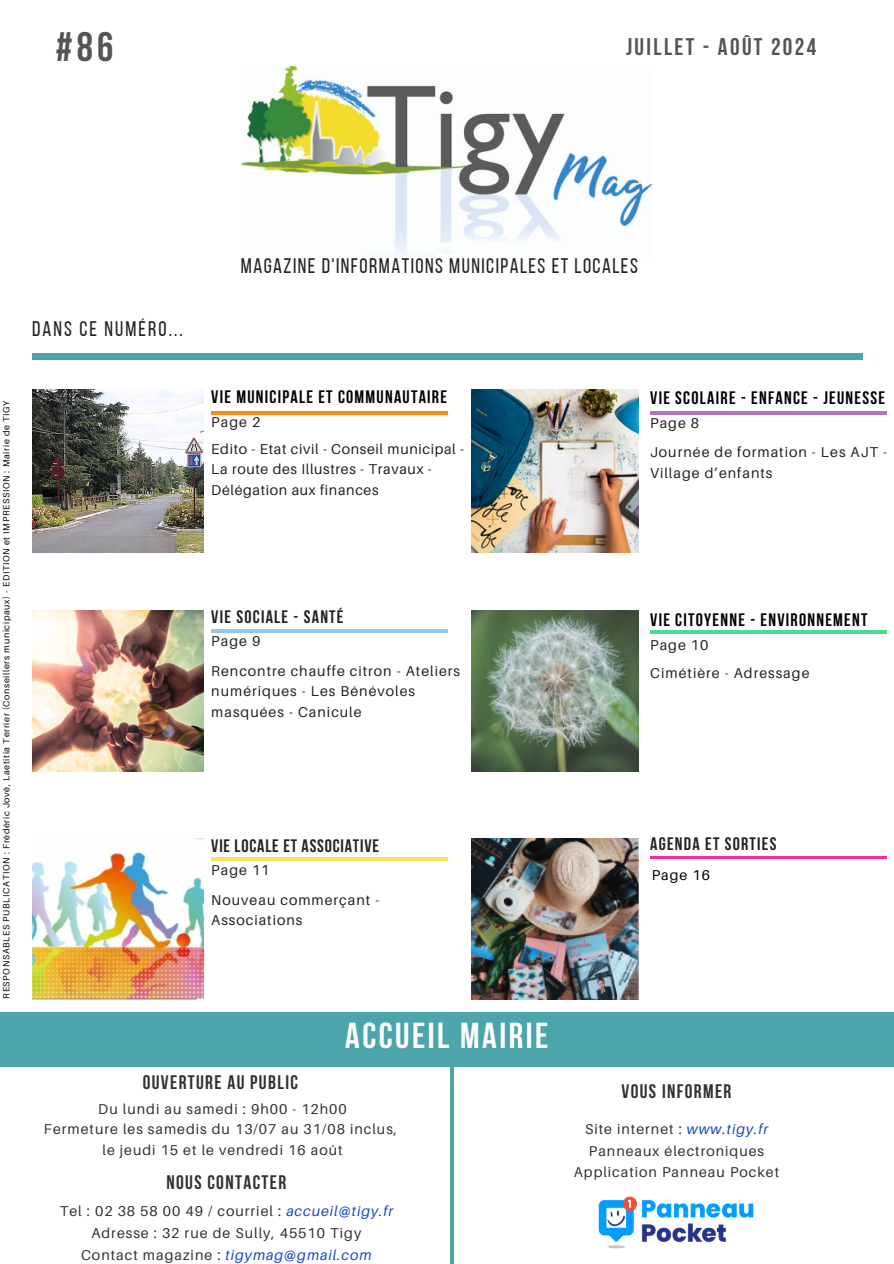
<style>
.page{position:relative;width:894px;height:1264px;background:#fff}
.page>*{position:absolute;margin:0;border:0;box-sizing:border-box;transform-origin:0 0}
.t1{font:700 40.95px "Bebas Neue";color:#545454}
.t2{font:700 36px "Bebas Neue";letter-spacing:.07em;color:#fff}
.t3{font:700 24px "Bebas Neue";letter-spacing:.1em;color:#545454}
.t4{font:21px "Bebas Neue";letter-spacing:.07em;color:#222}
.t5{font:21px "Bebas Neue";letter-spacing:.1em;color:#222}
.t6{font:700 19.5px "Bebas Neue";letter-spacing:.07em;color:#323131}
.t7{font:700 18px "Bebas Neue";letter-spacing:.07em;color:#000}
.t8{font:700 18px "Bebas Neue";letter-spacing:.07em;color:#222}
.t9{font:700 18px "Bebas Neue";letter-spacing:.045em;color:#222}
.t10{font:14.25px "Aileron";letter-spacing:.07em;color:#323131}
.t11{font:14.25px/20.5px "Aileron";letter-spacing:.07em;color:#222}
.t12{font:14.25px/20.5px "Aileron";letter-spacing:.045em;color:#222}
.t13{font:italic 14.25px "Aileron";letter-spacing:.07em;color:#1a44d4}
.t14{font:14.25px "Aileron";letter-spacing:.07em;color:#000}
.t15{font:9px "Aileron";letter-spacing:.07em;color:#000}
.s1{font-style:italic;color:#1a44d4}
.s2{font-style:normal;color:#323131}
</style>
<div class="page">
<img style="left:242px;top:66px;width:409px;height:190px">
<img style="left:32px;top:389px;width:171px;height:163px">
<img style="left:471px;top:389px;width:167px;height:163px">
<img style="left:471px;top:610px;width:167px;height:161px">
<img style="left:32px;top:838px;width:171px;height:161px">
<hr style="left:450px;top:1061px;width:3px;height:202px;background:#4ba5ab">
<div style="left:32px;top:353px;width:830px;height:6px;background:#4ba5ab"></div>
<hr style="left:211px;top:411px;width:236px;height:3px;background:#f68d18">
<hr style="left:650px;top:411px;width:236px;height:3px;background:#ad76bd">
<hr style="left:211px;top:629px;width:236px;height:3px;background:#93c7ed">
<hr style="left:650px;top:630px;width:236px;height:3px;background:#48dd91">
<hr style="left:211px;top:857px;width:236px;height:3px;background:#ffde59">
<img style="left:32px;top:610px;width:171px;height:161px">
<img style="left:471px;top:838px;width:167px;height:161px">
<hr style="left:650px;top:856px;width:236px;height:3px;background:#f62d9f">
<img style="left:598px;top:1196px;width:156px;height:53px">
<div style="left:0;top:1012px;width:893px;height:54px;background:#4ba5ab"></div>
<p class="t1" style="left:56px;top:30px;width:59px">#86</p>
<p class="t3" style="left:626px;top:37px;width:192px">JUILLET - AOÛT 2024</p>
<h2 class="t15" style="left:1px;top:998px;width:599px;rotate:-90deg">RESPONSABLES PUBLICATION : Frédéric Jové, Laetitia Terrier (Conseillers municipaux) - EDITION et IMPRESSION : Mairie de TIGY</h2>
<p class="t5" style="left:32px;top:321px;width:152px">DANS CE NUMÉRO...</p>
<p class="t4" style="left:241px;top:257px;width:398px">MAGAZINE D'INFORMATIONS MUNICIPALES ET LOCALES</p>
<h1 class="t7" style="left:211px;top:389px;width:237px">VIE MUNICIPALE ET COMMUNAUTAIRE</h1>
<h3 class="t11" style="left:211px;top:411px;width:50px">Page 2</h3>
<h6 class="t12" style="left:211px;top:438px;width:254px">Edito - Etat civil - Conseil municipal -<br>La route des Illustres - Travaux -<br>Délégation aux finances</h6>
<p class="t7" style="left:650px;top:391px;width:236px">VIE SCOLAIRE - ENFANCE - JEUNESSE</p>
<p class="t11" style="left:650px;top:413px;width:51px">Page 8</p>
<p class="t11" style="left:650px;top:440px;width:238px;line-height:21.5px">Journée de formation - Les AJT -<br>Village d’enfants</p>
<p class="t8" style="left:211px;top:609px;width:134px">VIE SOCIALE - SANTÉ</p>
<p class="t11" style="left:211px;top:631px;width:50px">Page 9</p>
<p class="t11" style="left:211px;top:660px;width:250px">Rencontre chauffe citron - Ateliers numériques - Les Bénévoles masquées - Canicule</p>
<p class="t7" style="left:650px;top:612px;width:219px">VIE CITOYENNE - ENVIRONNEMENT</p>
<p class="t11" style="left:650px;top:634px;width:60px">Page 10</p>
<p class="t11" style="left:650px;top:662px;width:161px">Cimétière - Adressage</p>
<p class="t9" style="left:211px;top:838px;width:169px">VIE LOCALE ET ASSOCIATIVE</p>
<p class="t11" style="left:211px;top:859px;width:60px">Page 11</p>
<p class="t11" style="left:211px;top:889px;width:169px">Nouveau commerçant -<br>Associations</p>
<p class="t2" style="left:345px;top:1020px;width:204px">ACCUEIL MAIRIE</p>
<p class="t8" style="left:650px;top:836px;width:128px">AGENDA ET SORTIES</p>
<h5 class="t14" style="left:651px;top:866px;width:60px">Page 16</h5>
<h4 class="t6" style="left:143px;top:1073px;width:157px">OUVERTURE AU PUBLIC</h4>
<p class="t10" style="left:98px;top:1099px;width:250px">Du lundi au samedi : 9h00 - 12h00</p>
<p class="t10" style="left:44px;top:1119px;width:354px">Fermeture les samedis du 13/07 au 31/08 inclus,</p>
<p class="t10" style="left:102px;top:1140px;width:241px">le jeudi 15 et le vendredi 16 août</p>
<p class="t6" style="left:166px;top:1174px;width:121px">NOUS CONTACTER</p>
<p class="t10" style="left:60px;top:1202px;width:335px">Tel : 02 38 58 00 49 / courriel : <span class="s1">accueil@tigy.fr</span></p>
<p class="t10" style="left:91px;top:1224px;width:271px">Adresse : 32 rue de Sully, 45510 Tigy</p>
<p class="t13" style="left:81px;top:1246px;width:292px"><span class="s2">Contact magazine :</span> tigymag@gmail.com</p>
<p class="t6" style="left:621px;top:1083px;width:111px">VOUS INFORMER</p>
<h5 class="t10" style="left:585px;top:1120px;width:184px">Site internet : <span class="s1">www.tigy.fr</span></h5>
<p class="t10" style="left:588px;top:1141px;width:177px">Panneaux électroniques</p>
<p class="t10" style="left:573px;top:1163px;width:207px">Application Panneau Pocket</p>
</div>
